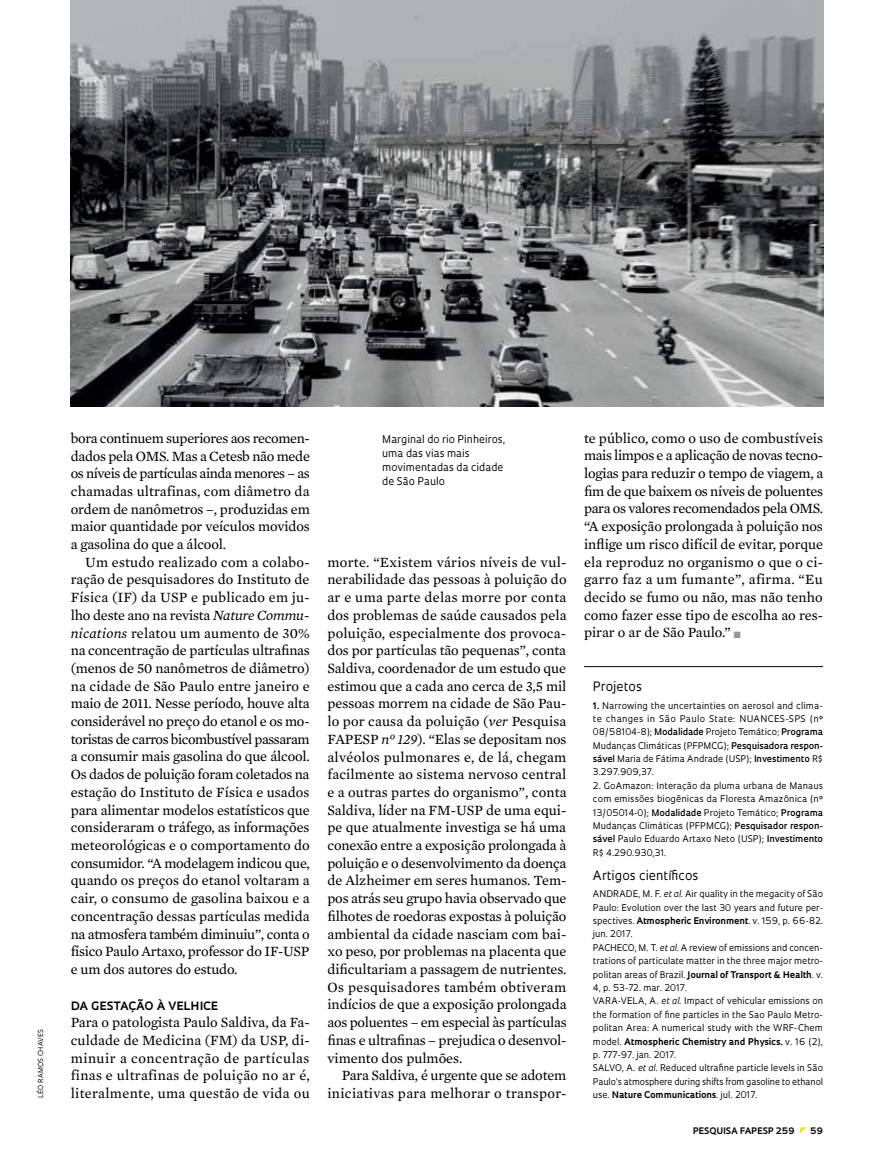
<style>
.page{position:relative;width:885px;height:1169px;background:#fff}
.page>*{position:absolute;margin:0;border:0;box-sizing:border-box;transform-origin:0 0}
.t1{font:14.4px/17.7px "Mercury Text G2";letter-spacing:-.01em;color:#000;text-align:justify}
.t2{font:14.4px/17.7px "Mercury Text G2";letter-spacing:.015em;color:#000;text-align:right}
.t3{font:12.6px "Oculum";color:#000}
.t4{font:700 11.25px "Oculum";letter-spacing:.025em;color:#000}
.t5{font:10.35px/14.1px "Oculum";color:#000}
.t6{font:9px/13.4px "Oculum";color:#000}
.t7{font:700 8.7px "Oculum";letter-spacing:.015em;color:#000}
.t8{font:6.75px "Oculum";letter-spacing:.02em;color:#000}
.s1{font-style:italic}
.s2{color:#939598}
.s3{font-weight:700}
.s4{font-weight:600}
</style>
<div class="page">
<hr style="left:584px;top:666px;width:239px;height:1px;background:#000">
<img style="left:71px;top:0;width:752px;height:406px">
<p class="t8" style="left:36px;top:1098px;width:70px;rotate:-90deg">léo ramos chaves</p>
<p class="t1" style="left:71px;top:428px;width:241px">bora continuem superiores aos recomen&shy;dados pela OMS. Mas a Cetesb não mede os níveis de partículas ainda menores – as chamadas ultrafinas, com diâmetro da ordem de nanômetros –, produzidas em maior quantidade por veículos movidos a gasolina do que a álcool.</p>
<p class="t1" style="left:71px;top:552px;width:241px;text-indent:14px">Um estudo realizado com a colabo&shy;ração de pesquisadores do Instituto de Física (IF) da USP e publicado em ju&shy;lho deste ano na revista <span class="s1">Nature Commu&shy;nications</span> relatou um aumento de 30% na concentração de partículas ultrafinas (menos de 50 nanômetros de diâmetro) na cidade de São Paulo entre janeiro e maio de 2011. Nesse período, houve alta considerável no preço do etanol e os mo&shy;toristas de carros bicombustível passaram a consumir mais gasolina do que álcool.<br>Os dados de poluição foram coletados na estação do Instituto de Física e usados para alimentar modelos estatísticos que consideraram o tráfego, as informações meteorológicas e o comportamento do consumidor. “A modelagem indicou que, quando os preços do etanol voltaram a cair, o consumo de gasolina baixou e a concentração dessas partículas medida na atmosfera também diminuiu”, conta o físico Paulo Artaxo, professor do IF-USP e um dos autores do estudo.</p>
<p class="t4" style="left:71px;top:997px;width:128px">Da gestação à ve lhice</p>
<p class="t1" style="left:71px;top:1012px;width:240px">Para o patologista Paulo Saldiva, da Fa&shy;culdade de Medicina (FM) da USP, di&shy;minuir a concentração de partículas finas e ultrafinas de poluição no ar é, literalmente, uma questão de vida ou</p>
<p class="t5" style="left:382px;top:431px;width:125px">Marginal do rio Pinheiros, uma das vias mais movimentadas da cidade de São Paulo</p>
<p class="t1" style="left:327px;top:552px;width:241px">morte. “Existem vários níveis de vul&shy;nerabilidade das pessoas à poluição do ar e uma parte delas morre por conta dos problemas de saúde causados pela poluição, especialmente dos provoca&shy;dos por partículas tão pequenas”, conta Saldiva, coordenador de um estudo que estimou que a cada ano cerca de 3,5 mil pessoas morrem na cidade de São Pau&shy;lo por causa da poluição (<span class="s1">ver</span> Pesquisa FAPESP <span class="s1">nº 129</span>). “Elas se depositam nos alvéolos pulmonares e, de lá, chegam facilmente ao sistema nervoso central e a outras partes do organismo”, conta Saldiva, líder na FM-USP de uma equi&shy;pe que atualmente investiga se há uma conexão entre a exposição prolongada à poluição e o desenvolvimento da doença de Alzheimer em seres humanos. Tem&shy;pos atrás seu grupo havia observado que filhotes de roedoras expostas à poluição ambiental da cidade nasciam com bai&shy;xo peso, por problemas na placenta que dificultariam a passagem de nutrientes.<br>Os pesquisadores também obtiveram indícios de que a exposição prolongada aos poluentes – em especial às partículas finas e ultrafinas – prejudica o desenvol&shy;vimento dos pulmões.</p>
<p class="t2" style="left:327px;top:1065px;width:240px">Para Saldiva, é urgente que se adotem iniciativas para melhorar o transpor-</p>
<p class="t1" style="left:584px;top:428px;width:241px">te público, como o uso de combustíveis mais limpos e a aplicação de novas tecno&shy;logias para reduzir o tempo de viagem, a fim de que baixem os níveis de poluentes para os valores recomendados pela OMS. “A exposição prolongada à poluição nos inflige um risco difícil de evitar, porque ela reproduz no organismo o que o ci&shy;garro faz a um fumante”, afirma. “Eu decido se fumo ou não, mas não tenho como fazer esse tipo de escolha ao res&shy;pirar o ar de São Paulo.” <span class="s2">■</span></p>
<p class="t3" style="left:593px;top:678px;width:50px">Projetos</p>
<p class="t6" style="left:593px;top:698px;width:231px"><span class="s3">1.</span> Narrowing the uncertainties on aerosol and clima&shy;te changes in São Paulo State: NUANCES</p>
<p class="t6" style="left:593px;top:711px;width:232px;text-align:justify;text-indent:193px">-SPS (nº 08/58104-8); <span class="s4">Modalidade</span> Projeto Temático; <span class="s4">Programa </span>M udanças Climáticas (PFPMCG); <span class="s4">Pesquisadora respon&shy;sável</span> Maria de Fátima Andrade (USP); <span class="s4">Investimento</span> R$ 3.297.909,37.</p>
<p class="t6" style="left:593px;top:778px;width:232px;text-align:justify">2. GoAmazon: I nteração da pluma urbana de Manaus com emissões biogênicas da Floresta Amazônica (nº 13/05014-0); <span class="s4">Modalidade</span> Projeto Temático; <span class="s4">Programa </span>M udanças Climáticas (PFPMCG); <span class="s4">Pesquisador respon&shy;sável</span> Paulo Eduardo Artaxo N eto (USP); <span class="s4">Investimento </span>R$ 4.290.930,31.</p>
<p class="t3" style="left:593px;top:866px;width:107px">Artigos científicos</p>
<p class="t6" style="left:593px;top:887px;width:8px">ANDRADE</p>
<p class="t6" style="left:593px;top:887px;width:232px;text-indent:45px">, M . F. <span class="s1">et al</span>. Air quality in the megacity of São Paulo: Evolution over the last 30 years and future per&shy;spectives. <span class="s3">Atmospheric Environment</span>. v. 159, p. 66-82. jun. 2017.<br>PACHECO</p>
<p class="t6" style="left:593px;top:940px;width:232px;text-indent:42px">, M . T. <span class="s1">et al</span>. A review of emissions and concen&shy;trations of particulate matter in the three major metro&shy;politan areas of Brazil. <span class="s3">Journal of Transport &amp; Health</span>. v.<br>4, p. 53-72. mar. 2017.<br>VARA</p>
<p class="t6" style="left:593px;top:994px;width:232px;text-indent:52px">, A. <span class="s1">et al</span>. I mpact of vehicular emissions on the formation of fine particles in the Sao Paulo M etro&shy;politan Area: A numerical study with the WRF-Chem model. <span class="s3">Atmospheric Chemistry and Physics.</span> v. 16 (2), p. 777-97. jan. 2017.<br>SALVO</p>
<p class="t6" style="left:618px;top:994px;width:10px">-VELA</p>
<p class="t6" style="left:593px;top:1061px;width:232px;text-align:justify;text-indent:29px">, A. <span class="s1">et al</span>. Reduced ultrafine particle levels in São Paulo’s atmosphere during shifts from gasoline to ethanol use. <span class="s3">Nature Communications</span>. jul. 2017.</p>
<p class="t7" style="left:693px;top:1124px;width:103px">pESQUISA FAPESP 259</p>
<p class="t7" style="left:810px;top:1124px;width:14px">59</p>
</div>
